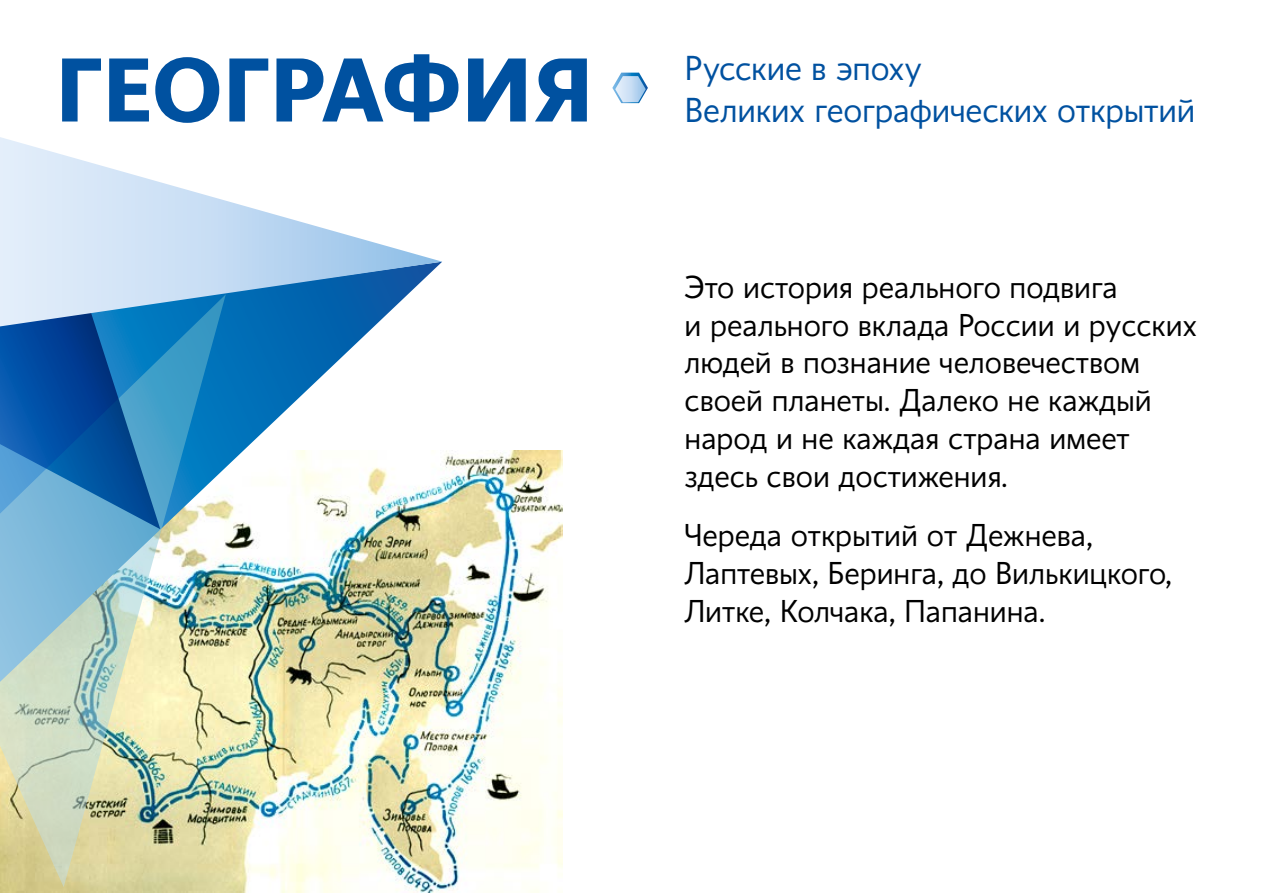
<style>
.page{position:relative;width:1263px;height:893px;background:#fff}
.page>*{position:absolute;margin:0;border:0;box-sizing:border-box;transform-origin:0 0}
.t1{font:700 90px "Conqueror Sans";letter-spacing:-.02em;color:#0051a0}
.t2{font:300 34.5px/42px "Conqueror Sans";letter-spacing:-.005em;color:#0051a0}
.t3{font:300 31.5px/37.8px "Conqueror Sans";color:#000}
</style>
<div class="page">
<svg style="left:612px;top:73px;width:36px;height:30px"></svg>
<img style="left:0;top:451px;width:563px;height:442px">
<img style="left:226px;top:326px;width:216px;height:356px">
<img style="left:0;top:326px;width:226px;height:561px">
<svg style="left:0;top:326px;width:160px;height:203px;background:#206db1"></svg>
<svg style="left:0;top:137px;width:442px;height:189px"></svg>
<h1 class="t1" style="left:54px;top:36px;width:542px">ГЕОГРАФИЯ</h1>
<p class="t2" style="left:685px;top:48px;width:512px">Русские в эпоху<br>Великих географических открытий</p>
<p class="t3" style="left:685px;top:269px;width:514px">Это история реального подвига<br>и реального вклада России и русских людей в познание человечеством своей планеты. Далеко не каждый народ и не каждая страна имеет здесь свои достижения.</p>
<p class="t3" style="left:685px;top:517px;width:489px">Череда открытий от Дежнева,<br>Лаптевых, Беринга, до Вилькицкого,<br>Литке, Колчака, Папанина.</p>
</div>
